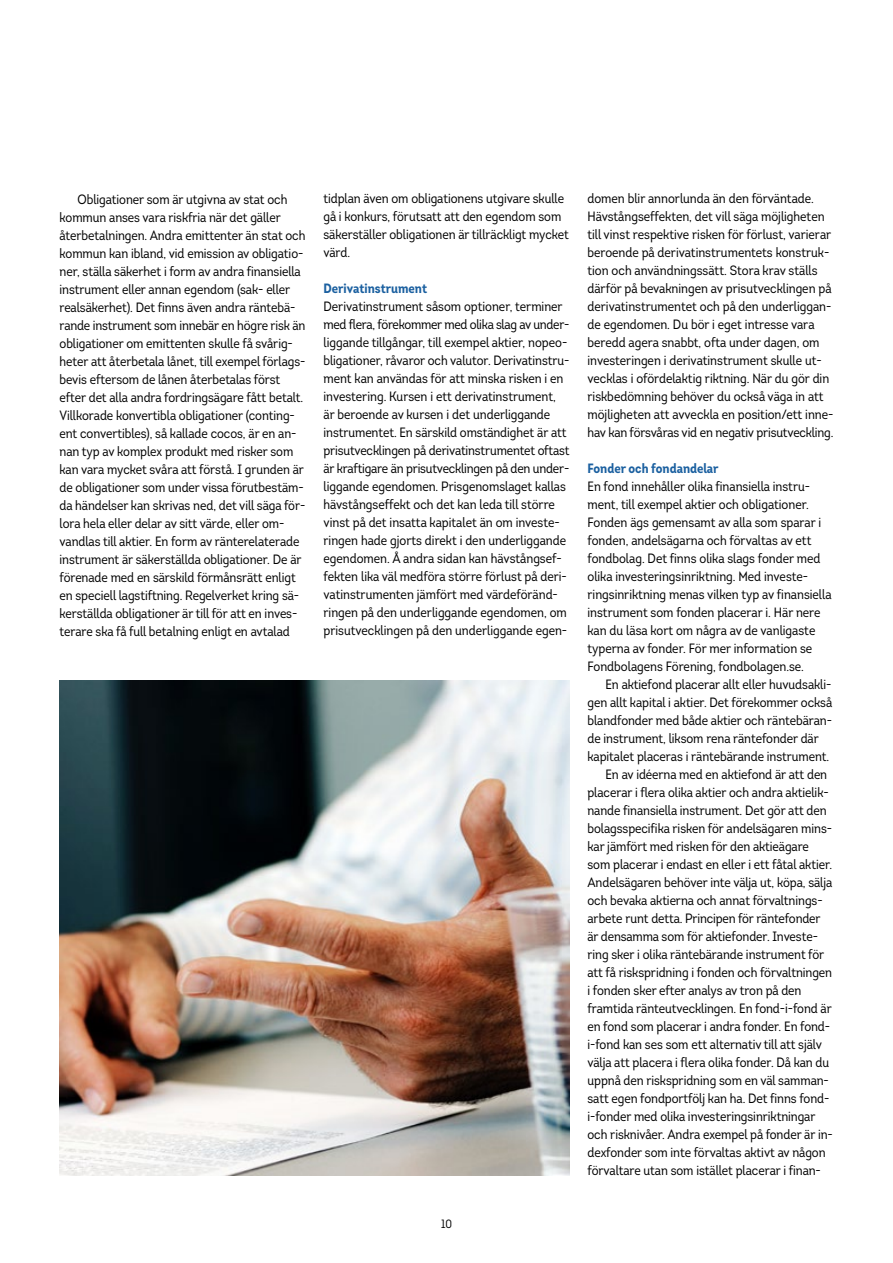
<style>
.page{position:relative;width:893px;height:1263px;background:#fff}
.page>*{position:absolute;margin:0;border:0;box-sizing:border-box;transform-origin:0 0}
.t1{font:13.5px/18px "Intro Cond";letter-spacing:-.005em;color:#000}
.t2{font:700 13.5px "Intro Cond";color:#1b60a0}
.t3{font:12px "Intro Cond";color:#000}
</style>
<div class="page">
<img style="left:60px;top:681px;width:509px;height:495px">
<p class="t1" style="left:60px;top:190px;width:247px;text-indent:18px">Obligationer som är utgivna av stat och kommun anses vara riskfria när det gäller återbetalningen. Andra emittenter än stat och kommun kan ibland, vid emission av obligatio&shy;ner, ställa säkerhet i form av andra finansiella instrument eller annan egendom (sak- eller realsäkerhet). Det finns även andra räntebä&shy;rande instrument som innebär en högre risk än obligationer om emittenten skulle få svårig&shy;heter att återbetala lånet, till exempel förlags&shy;bevis eftersom de lånen återbetalas först efter det alla andra fordringsägare fått betalt.<br>Villkorade konvertibla obligationer (conting&shy;ent convertibles), så kallade cocos, är en an&shy;nan typ av komplex produkt med risker som kan vara mycket svåra att förstå. I grunden är de obligationer som under vissa förutbestäm&shy;da händelser kan skrivas ned, det vill säga för&shy;lora hela eller delar av sitt värde, eller om&shy;vandlas till aktier. En form av ränterelaterade instrument är säkerställda obligationer. De är förenade med en särskild förmånsrätt enligt en speciell lagstiftning. Regelverket kring sä&shy;kerställda obligationer är till för att en inves&shy;terare ska få full betalning enligt en avtalad</p>
<p class="t1" style="left:323px;top:190px;width:247px">tidplan även om obligationens utgivare skulle gå i konkurs, förutsatt att den egendom som säkerställer obligationen är tillräckligt mycket värd.</p>
<p class="t2" style="left:323px;top:280px;width:105px">Derivatinstrument</p>
<p class="t1" style="left:323px;top:298px;width:247px">Derivatinstrument såsom optioner, terminer med flera, förekommer med olika slag av under&shy;liggande tillgångar, till exempel aktier, nopeo&shy;bligationer, råvaror och valutor. Derivatinstru&shy;ment kan användas för att minska risken i en investering. Kursen i ett derivatinstrument, är beroende av kursen i det underliggande instrumentet. En särskild omständighet är att prisutvecklingen på derivatinstrumentet oftast är kraftigare än prisutvecklingen på den under&shy;liggande egendomen. Prisgenomslaget kallas hävstångseffekt och det kan leda till större vinst på det insatta kapitalet än om investe&shy;ringen hade gjorts direkt i den underliggande egendomen. Å andra sidan kan hävstångsef&shy;fekten lika väl medföra större förlust på deri&shy;vatinstrumenten jämfört med värdeföränd&shy;ringen på den underliggande egendomen, om prisutvecklingen på den underliggande egen-</p>
<p class="t3" style="left:441px;top:1217px;width:12px">10</p>
<p class="t1" style="left:587px;top:190px;width:247px">domen blir annorlunda än den förväntade.<br>Hävstångseffekten, det vill säga möjligheten till vinst respektive risken för förlust, varierar beroende på derivatinstrumentets konstruk&shy;tion och användningssätt. Stora krav ställs därför på bevakningen av prisutvecklingen på derivatinstrumentet och på den underliggan&shy;de egendomen. Du bör i eget intresse vara beredd agera snabbt, ofta under dagen, om investeringen i derivatinstrument skulle ut&shy;vecklas i ofördelaktig riktning. När du gör din riskbedömning behöver du också väga in att möjligheten att avveckla en position/ett inne&shy;hav kan försvåras vid en negativ prisutveckling.</p>
<p class="t2" style="left:587px;top:460px;width:133px">Fonder och fondandelar</p>
<p class="t1" style="left:587px;top:478px;width:246px">En fond innehåller olika finansiella instru&shy;ment, till exempel aktier och obligationer.<br>Fonden ägs gemensamt av alla som sparar i fonden, andelsägarna och förvaltas av ett fondbolag. Det finns olika slags fonder med olika investeringsinriktning. Med investe&shy;ringsinriktning menas vilken typ av finansiella instrument som fonden placerar i. Här nere kan du läsa kort om några av de vanligaste typerna av fonder. För mer information se Fondbolagens Förening, fondbolagen.se.</p>
<p class="t1" style="left:605px;top:675px;width:227px">En aktiefond placerar allt eller huvudsakli-</p>
<p class="t1" style="left:587px;top:693px;width:246px">gen allt kapital i aktier. Det förekommer också</p>
<p class="t1" style="left:587px;top:711px;width:246px">blandfonder med både aktier och räntebäran-</p>
<p class="t1" style="left:587px;top:729px;width:233px">de instrument, liksom rena räntefonder där</p>
<p class="t1" style="left:587px;top:747px;width:243px">kapitalet placeras i räntebärande instrument.</p>
<p class="t1" style="left:605px;top:765px;width:223px">En av idéerna med en aktiefond är att den</p>
<p class="t1" style="left:587px;top:783px;width:243px">placerar i flera olika aktier och andra aktielik-</p>
<p class="t1" style="left:587px;top:801px;width:241px">nande finansiella instrument. Det gör att den</p>
<p class="t1" style="left:587px;top:819px;width:246px">bolagsspecifika risken för andelsägaren mins-</p>
<p class="t1" style="left:587px;top:837px;width:223px">kar jämfört med risken för den aktieägare</p>
<p class="t1" style="left:587px;top:855px;width:246px">som placerar i endast en eller i ett fåtal aktier.</p>
<p class="t1" style="left:587px;top:873px;width:246px">Andelsägaren behöver inte välja ut, köpa, sälja</p>
<p class="t1" style="left:587px;top:891px;width:237px">och bevaka aktierna och annat förvaltnings-</p>
<p class="t1" style="left:587px;top:909px;width:235px">arbete runt detta. Principen för räntefonder</p>
<p class="t1" style="left:587px;top:927px;width:232px">är densamma som för aktiefonder. Investe-</p>
<p class="t1" style="left:587px;top:945px;width:238px">ring sker i olika räntebärande instrument för</p>
<p class="t1" style="left:587px;top:963px;width:246px">att få riskspridning i fonden och förvaltningen</p>
<p class="t1" style="left:587px;top:981px;width:216px">i fonden sker efter analys av tron på den</p>
<p class="t1" style="left:587px;top:999px;width:246px">framtida ränteutvecklingen. En fond-i-fond är</p>
<p class="t1" style="left:587px;top:1017px;width:244px">en fond som placerar i andra fonder. En fond-</p>
<p class="t1" style="left:587px;top:1035px;width:236px">i-fond kan ses som ett alternativ till att själv</p>
<p class="t1" style="left:587px;top:1053px;width:243px">välja att placera i flera olika fonder. Då kan du</p>
<p class="t1" style="left:587px;top:1071px;width:243px">uppnå den riskspridning som en väl samman-</p>
<p class="t1" style="left:587px;top:1089px;width:243px">satt egen fondportfölj kan ha. Det finns fond-</p>
<p class="t1" style="left:587px;top:1107px;width:229px">i-fonder med olika investeringsinriktningar</p>
<p class="t1" style="left:587px;top:1125px;width:247px">och risknivåer. Andra exempel på fonder är in-</p>
<p class="t1" style="left:587px;top:1143px;width:240px">dexfonder som inte förvaltas aktivt av någon</p>
<p class="t1" style="left:587px;top:1161px;width:235px">förvaltare utan som istället placerar i finan-</p>
</div>
